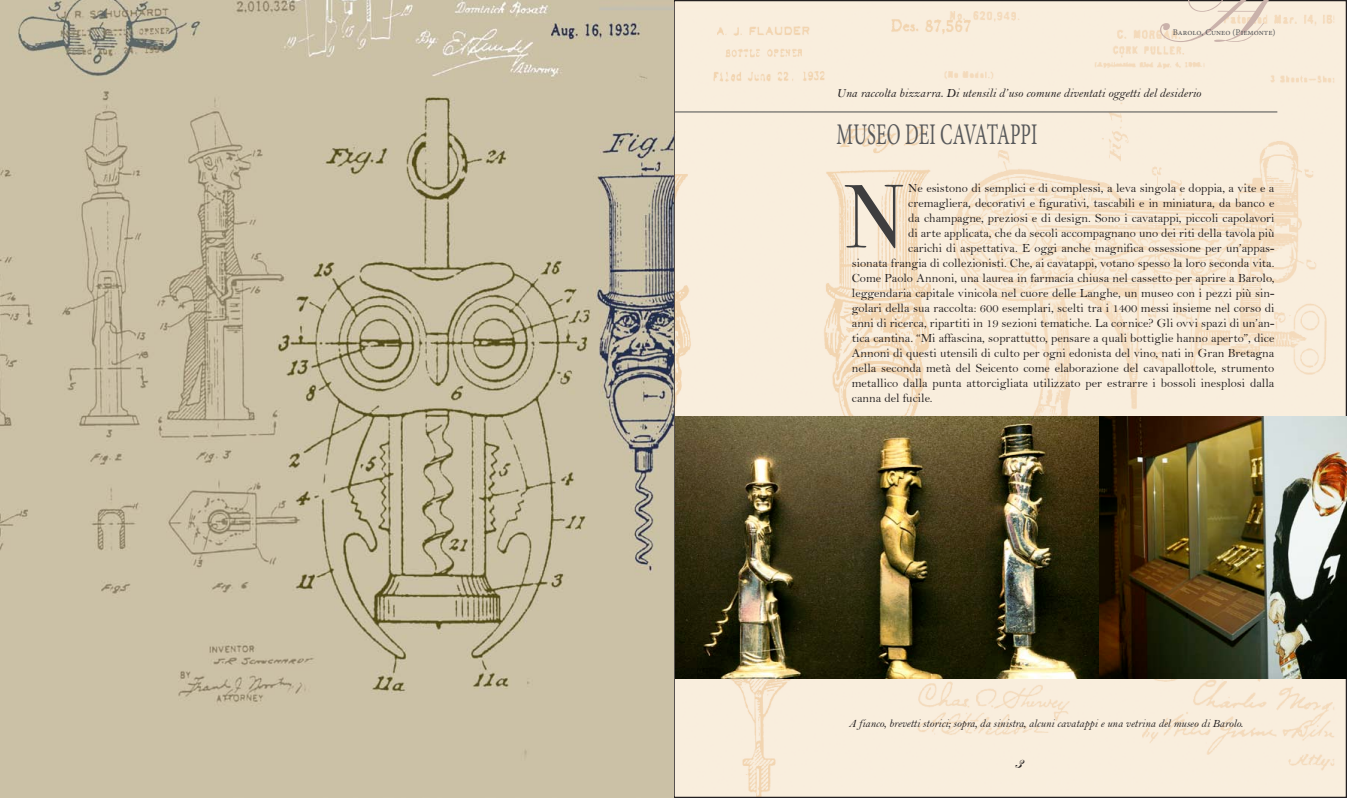
<style>
.page{position:relative;width:1347px;height:798px;background:#fff}
.page>*{position:absolute;margin:0;border:0;box-sizing:border-box;transform-origin:0 0}
.t1{font:100.12px "Edwardian Script ITC";color:#cab2ab;scale:1.12 1}
.t2{font:90px "Bodoni Svty Two ITCTT";color:#3e3e3f}
.t3{font:30px "Minion Pro";letter-spacing:.005em;color:#57585a;scale:.62 1}
.t4{font:700 15px "Kunstlerschreibsch D";color:#231f20}
.t5{font:12.5px "Bell";color:#231f20}
.t6{font:12.5px "Bell MT Italic";color:#231f20}
.t7{font:11.25px "Bell MT Italic";color:#231f20}
.t8{font:8.75px "Minion Pro";color:#57585a}
</style>
<div class="page">
<img style="left:0;top:0;width:1344px;height:797px">
<img style="left:675px;top:416px;width:671px;height:262px">
<hr style="left:675px;top:112px;width:602px;height:1px;background:#4b4c4d">
<p class="t1" style="left:1150px;top:-45px;width:141px">A</p>
<p class="t8" style="left:1173px;top:26px;width:104px">Barolo, Cuneo (Piemonte)</p>
<p class="t6" style="left:836px;top:86px;width:366px">Una raccolta bizzarra. Di utensili d’uso comune diventati oggetti del desiderio</p>
<p class="t3" style="left:836px;top:114px;width:325px">MUSEO DEI CAVATAPPI</p>
<p class="t5" style="left:908px;top:180px;width:368px">Ne esistono di semplici e di complessi, a leva singola e doppia, a vite e a</p>
<p class="t5" style="left:908px;top:195px;width:368px">cremagliera, decorativi e figurativi, tascabili e in miniatura, da banco e</p>
<p class="t5" style="left:908px;top:210px;width:368px">da champagne, preziosi e di design. Sono i cavatappi, piccoli capolavori</p>
<p class="t5" style="left:908px;top:225px;width:368px">di arte applicata, che da secoli accompagnano uno dei riti della tavola più</p>
<p class="t5" style="left:908px;top:240px;width:368px">carichi di aspettativa. E oggi anche magnifica ossessione per un’appas-</p>
<p class="t5" style="left:852px;top:255px;width:424px">sionata frangia di collezionisti. Che, ai cavatappi, votano spesso la loro seconda vita.</p>
<p class="t5" style="left:852px;top:270px;width:424px">Come Paolo Annoni, una laurea in farmacia chiusa nel cassetto per aprire a Barolo,</p>
<p class="t5" style="left:852px;top:285px;width:424px">leggendaria capitale vinicola nel cuore delle Langhe, un museo con i pezzi più sin-</p>
<p class="t5" style="left:852px;top:300px;width:424px">golari della sua raccolta: 600 esemplari, scelti tra i 1400 messi insieme nel corso di</p>
<p class="t5" style="left:852px;top:315px;width:424px">anni di ricerca, ripartiti in 19 sezioni tematiche. La cornice? Gli ovvi spazi di un’an-</p>
<p class="t5" style="left:852px;top:330px;width:424px">tica cantina. “Mi affascina, soprattutto, pensare a quali bottiglie hanno aperto”, dice</p>
<p class="t5" style="left:852px;top:345px;width:424px">Annoni di questi utensili di culto per ogni edonista del vino, nati in Gran Bretagna</p>
<p class="t5" style="left:852px;top:360px;width:424px">nella seconda metà del Seicento come elaborazione del cavapallottole, strumento</p>
<p class="t5" style="left:852px;top:375px;width:424px">metallico dalla punta attorcigliata utilizzato per estrarre i bossoli inesplosi dalla</p>
<p class="t5" style="left:852px;top:390px;width:82px">canna del fucile.</p>
<p class="t2" style="left:845px;top:143px;width:61px">N</p>
<p class="t7" style="left:849px;top:716px;width:395px">A fianco, brevetti storici; sopra, da sinistra, alcuni cavatappi e una vetrina del museo di Barolo.</p>
<p class="t4" style="left:1015px;top:754px;width:9px">3</p>
</div>
